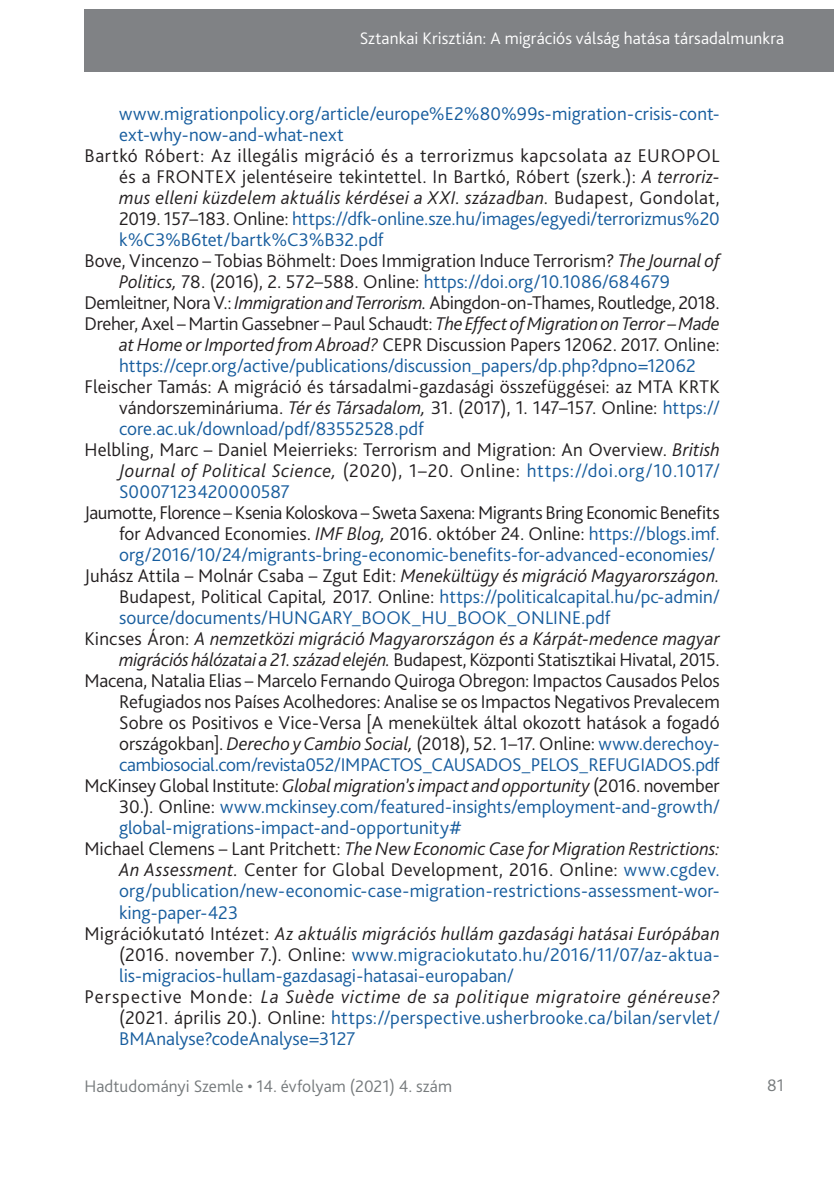
<style>
.page{position:relative;width:834px;height:1181px;background:#fff}
.page>*{position:absolute;margin:0;border:0;box-sizing:border-box;transform-origin:0 0}
._6__Bibliography{font:300 19.25px/21px "Bliss Pro";letter-spacing:-.005em;color:#231f20;text-align:justify}
._6__Bibliography-2{font:300 19.25px/21px "Bliss Pro";letter-spacing:.01em;color:#175d9e;text-align:justify}
._6__Bibliography-3{font:italic 300 19.25px/21px "Bliss Pro";letter-spacing:.005em;color:#231f20;text-align:right}
.t1{font:300 17.5px "Bliss Pro";color:#fff}
.t2{font:300 17.5px "Bliss Pro";letter-spacing:.005em;color:#767a7c}
.s1{font-style:italic}
.s2{color:#175d9e}
.s3{color:#231f20}
.s4{font-style:italic;color:#231f20}
.s5{font-style:normal}
</style>
<div class="page">
<div style="left:84px;top:9px;width:749px;height:63px;background:#808285"></div>
<p class="t1" style="left:360px;top:27px;width:426px">Sztankai Krisztián: A migrációs válság hatása társadalmunkra</p>
<p class="_6__Bibliography-2" style="left:119px;top:103px;width:602px">www.migrationpolicy.org/article/europe%E2%80%99s-migration-crisis-cont&shy;ext-why-now-and-what-next</p>
<p class="_6__Bibliography" style="left:119px;top:145px;width:602px;text-indent:-35px">Bartkó Róbert: Az illegális migráció és a terrorizmus kapcsolata az EUROPOL és a FRONTEX jelentéseire tekintettel. In Bartkó, Róbert (szerk.): <span class="s1">A terroriz&shy;mus elleni küzdelem aktuális kérdései a XXI. században.</span> Budapest, Gondolat, 2019. 157–183. Online: <span class="s2">https://dfk-online.sze.hu/images/egyedi/terrorizmus%20 k%C3%B6tet/bartk%C3%B32.pdf</span></p>
<p class="_6__Bibliography" style="left:119px;top:250px;width:602px;text-indent:-35px">Bove, Vincenzo – Tobias Böhmelt: Does Immigration Induce Terrorism? <span class="s1">The Journal of<br>Politics,</span> 78. (2016), 2. 572–588. Online: <span class="s2">https://doi.org/10.1086/684679</span></p>
<p class="_6__Bibliography" style="left:84px;top:292px;width:636px">Demleitner, Nora V.: <span class="s1">Immigration and Terrorism.</span> Abingdon-on-Thames, Routledge, 2018.</p>
<p class="_6__Bibliography" style="left:119px;top:313px;width:602px;text-indent:-35px">Dreher, Axel – Martin Gassebner – Paul Schaudt: <span class="s1">The Effect of Migration on Terror –Made at Home or Imported from Abroad?</span> CEPR Discussion Papers 12062. 2017. Online: <span class="s2">https://cepr.org/active/publications/discussion_papers/dp.php?dpno=12062</span></p>
<p class="_6__Bibliography" style="left:119px;top:376px;width:602px;text-indent:-35px">Fleischer Tamás: A migráció és társadalmi-gazdasági összefüggései: az MTA KRTK vándorszemináriuma. <span class="s1">Tér és Társadalom,</span> 31. (2017), 1. 147–157. Online: <span class="s2">https:// core.ac.uk/download/pdf/83552528.pdf</span></p>
<p class="_6__Bibliography" style="left:119px;top:439px;width:602px;text-indent:-35px">Helbling, Marc – Daniel Meierrieks: Terrorism and Migration: An Overview. <span class="s1">British Journal of Political Science,</span> (2020), 1–20. Online: <span class="s2">https://doi.org/10.1017/ S0007123420000587</span></p>
<p class="_6__Bibliography" style="left:119px;top:502px;width:602px;text-indent:-35px">Jaumotte, Florence – Ksenia Koloskova – Sweta Saxena: Migrants Bring Economic Benefits for Advanced Economies. <span class="s1">IMF Blog,</span> 2016. október 24. Online: <span class="s2">https://blogs.imf. org/2016/10/24/migrants-bring-economic-benefits-for-advanced-economies/</span></p>
<p class="_6__Bibliography-2" style="left:119px;top:565px;width:602px;text-indent:-35px"><span class="s3">Juhász Attila – Molnár Csaba – Zgut Edit:</span> <span class="s4">Menekültügy és migráció Magyarországon.<br></span><span class="s3">Budapest, Political Capital</span><span class="s4">,</span> <span class="s3">2017. Online:</span> https://politicalcapital.hu/pc-admin/ source/documents/HUNGARY_BOOK_HU_BOOK_ONLINE.pdf</p>
<p class="_6__Bibliography-3" style="left:84px;top:628px;width:636px"><span class="s5">Kincses Áron:</span> A nemzetközi migráció Magyarországon és a Kárpát-medence magyar migrációs hálózatai a -21.század elején. <span class="s5">Budapest, Központi Statisztikai Hivatal, 2015.</span></p>
<p class="_6__Bibliography" style="left:119px;top:670px;width:602px;text-indent:-35px">Macena, Natalia Elias – Marcelo Fernando Quiroga Obregon: Impactos Causados Pelos Refugiados nos Países Acolhedores: Analise se os Impactos Negativos Prevalecem Sobre os Positivos e Vice-Versa [A menekültek által okozott hatások a fogadó országokban]. <span class="s1">Derecho y Cambio Social,</span> (2018), 52. 1–17. Online: <span class="s2">www.derechoy&shy;cambiosocial.com/revista052/IMPACTOS_CAUSADOS_PELOS_REFUGIADOS.pdf</span></p>
<p class="_6__Bibliography-2" style="left:119px;top:775px;width:602px;text-indent:-35px"><span class="s3">McKinsey Global Institute:</span> <span class="s4">Global migration’s impact and opportunity</span> <span class="s3">(2016. november 30.). Online:</span> www.mckinsey.com/featured-insights/employment-and-growth/ global-migrations-impact-and-opportunity#</p>
<p class="_6__Bibliography-2" style="left:119px;top:838px;width:602px;text-indent:-35px"><span class="s3">Michael Clemens – Lant Pritchett:</span> <span class="s4">The New Economic Case for Migration Restrictions:<br>An Assessment.</span> <span class="s3">Center for Global Development, 2016. Online:</span> www.cgdev. org/publication/new-economic-case-migration-restrictions-assessment-wor&shy;king-paper-423</p>
<p class="_6__Bibliography-2" style="left:119px;top:922px;width:602px;text-indent:-35px"><span class="s3">Migrációkutató Intézet:</span> <span class="s4">Az aktuális migrációs hullám gazdasági hatásai Európában </span><span class="s3">(2016. november 7.). Online:</span> www.migraciokutato.hu/2016/11/07/az-aktua&shy;lis-migracios-hullam-gazdasagi-hatasai-europaban/</p>
<p class="_6__Bibliography-2" style="left:119px;top:985px;width:602px;text-indent:-35px"><span class="s3">Perspective Monde:</span> <span class="s4">La Suède victime de sa politique migratoire généreuse? </span><span class="s3">(2021. április 20.). Online:</span> https://perspective.usherbrooke.ca/bilan/servlet/ BMAnalyse?codeAnalyse=3127</p>
<p class="t2" style="left:84px;top:1075px;width:369px">Hadtudományi Szemle • 14. évfolyam (2021) 4. szám</p>
<p class="t2" style="left:767px;top:1074px;width:18px">81</p>
</div>
